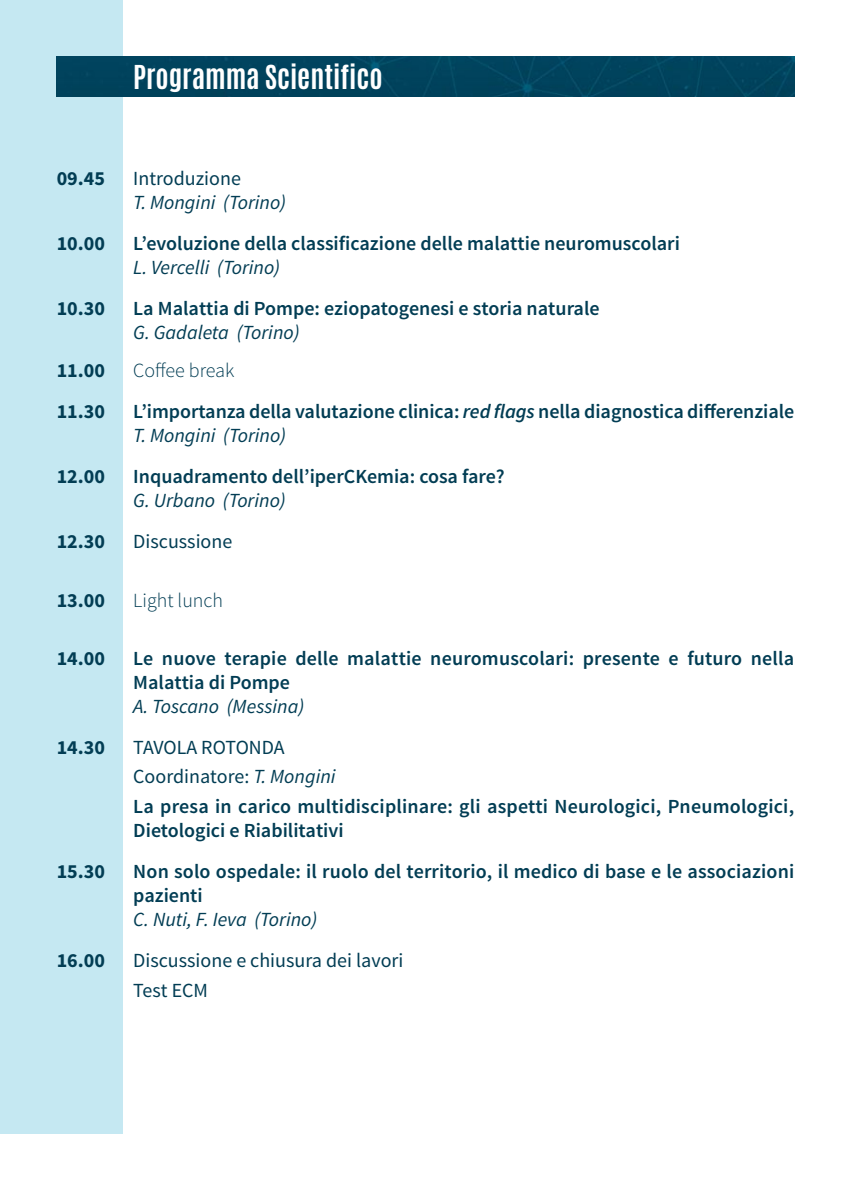
<style>
.page{position:relative;width:851px;height:1191px;background:#fff}
.page>*{position:absolute;margin:0;border:0;box-sizing:border-box;transform-origin:0 0}
.t1{font:700 28px "Antonio";color:#fff}
.t2{font:600 20px/24px "Source Sans Pro";color:#023d54}
.t3{font:20px "Source Sans Pro";color:#023d54}
.t4{font:italic 20px "Source Sans Pro";color:#023d54}
.t5{font:700 20px "Source Sans Pro";color:#023d54}
.t6{font:300 20px "Source Sans Pro";color:#023d54}
.s1{font-weight:400;font-style:italic}
.s2{font-style:italic}
</style>
<div class="page">
<div style="left:0;top:0;width:122px;height:1134px;background:#c5e8f2"></div>
<div style="left:57px;top:57px;width:737px;height:39px;background:#00435d"></div>
<p class="t1" style="left:133px;top:64px;width:251px">Programma Scientifico</p>
<p class="t5" style="left:57px;top:171px;width:50px">09.45</p>
<p class="t3" style="left:133px;top:171px;width:109px">Introduzione</p>
<p class="t4" style="left:133px;top:195px;width:154px">T. Mongini (Torino)</p>
<p class="t5" style="left:57px;top:236px;width:50px">10.00</p>
<p class="t2" style="left:133px;top:233px;width:548px">L’evoluzione della classificazione delle malattie neuromuscolari</p>
<p class="t4" style="left:133px;top:260px;width:148px">L. Vercelli (Torino)</p>
<p class="t5" style="left:57px;top:301px;width:50px">10.30</p>
<p class="t2" style="left:133px;top:298px;width:467px">La Malattia di Pompe: eziopatogenesi e storia naturale<br><span class="s1">G. Gadaleta (Torino)</span></p>
<p class="t5" style="left:57px;top:363px;width:50px">11.00</p>
<p class="t6" style="left:133px;top:359px;width:103px">Coffee break</p>
<p class="t5" style="left:57px;top:404px;width:50px">11.30</p>
<p class="t2" style="left:133px;top:401px;width:662px">L’importanza della valutazione clinica: <span class="s2">red flags</span> nella diagnostica differenziale<br><span class="s1">T. Mongini (Torino)</span></p>
<p class="t5" style="left:57px;top:469px;width:50px">12.00</p>
<p class="t2" style="left:133px;top:466px;width:373px">Inquadramento dell’iperCKemia: cosa fare?<br><span class="s1">G. Urbano (Torino)</span></p>
<p class="t5" style="left:57px;top:534px;width:50px">12.30</p>
<p class="t3" style="left:133px;top:534px;width:100px">Discussione</p>
<p class="t5" style="left:57px;top:592px;width:50px">13.00</p>
<p class="t6" style="left:133px;top:588px;width:91px">Light lunch</p>
<p class="t5" style="left:57px;top:650px;width:50px">14.00</p>
<p class="t2" style="left:133px;top:647px;width:662px">Le nuove terapie delle malattie neuromuscolari: presente e futuro nella<br>Malattia di Pompe</p>
<p class="t4" style="left:133px;top:698px;width:172px">A. Toscano (Messina)</p>
<p class="t5" style="left:57px;top:739px;width:50px">14.30</p>
<p class="t3" style="left:133px;top:739px;width:153px">TAVOLA ROTONDA</p>
<p class="t3" style="left:133px;top:769px;width:204px">Coordinatore: <span class="s2">T. Mongini</span></p>
<p class="t2" style="left:133px;top:796px;width:662px">La presa in carico multidisciplinare: gli aspetti Neurologici, Pneumologici,<br>Dietologici e Riabilitativi</p>
<p class="t5" style="left:57px;top:864px;width:50px">15.30</p>
<p class="t2" style="left:133px;top:861px;width:662px">Non solo ospedale: il ruolo del territorio, il medico di base e le associazioni pazienti</p>
<p class="t4" style="left:133px;top:911px;width:185px">C. Nuti, F. Ieva (Torino)</p>
<p class="t5" style="left:57px;top:953px;width:50px">16.00</p>
<p class="t3" style="left:133px;top:952px;width:272px">Discussione e chiusura dei lavori</p>
<p class="t3" style="left:133px;top:982px;width:76px">Test ECM</p>
</div>
